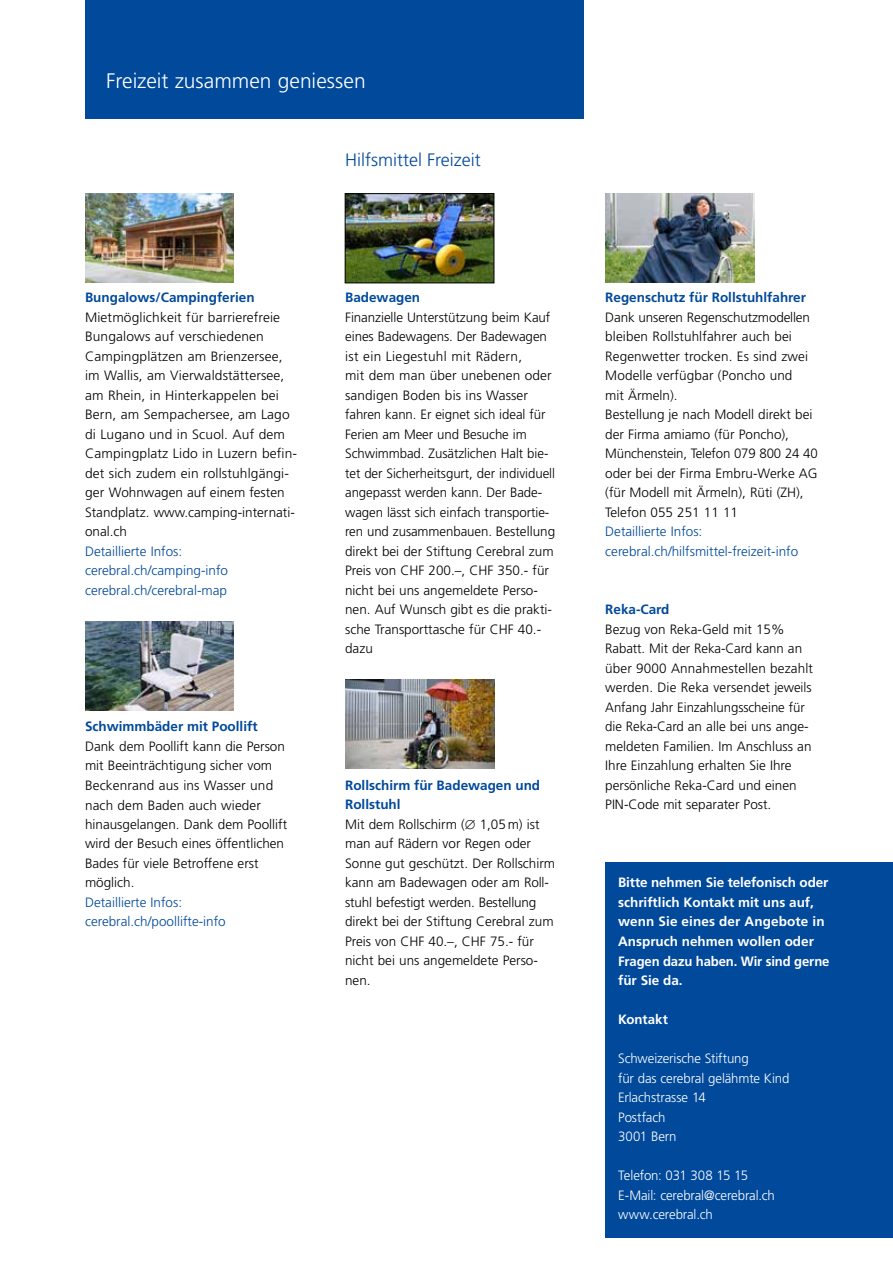
<style>
.page{position:relative;width:893px;height:1263px;background:#fff}
.page>*{position:absolute;margin:0;border:0;box-sizing:border-box;transform-origin:0 0}
.t1{font:300 21px "Frutiger LT Std";color:#fff}
.t2{font:300 18px "Frutiger LT Std";color:#00499b}
.t3{font:300 13.5px/19.5px "Frutiger LT Std";color:#000}
.t4{font:300 13.5px/19.5px "Frutiger LT Std";color:#00499b}
.t5{font:700 13.5px/19.5px "Frutiger LT Std";color:#fff}
.t6{font:300 13.5px/19.5px "Frutiger LT Std";letter-spacing:-.01em;color:#fff}
.t7{font:700 13.5px "Frutiger LT Std";color:#00499b}
.s1{font-weight:700;color:#00499b}
.s2{font-family:"Arial Unicode MS";font-weight:400}
</style>
<div class="page">
<div style="left:605px;top:862px;width:288px;height:375px;background:#00499b"></div>
<div style="left:85px;top:0;width:499px;height:119px;background:#00499b"></div>
<img style="left:85px;top:194px;width:149px;height:89px">
<img style="left:605px;top:194px;width:149px;height:89px">
<img style="left:347px;top:195px;width:145px;height:86px">
<div style="left:345px;top:193px;width:149px;height:90px;border:1px solid #000"></div>
<img style="left:345px;top:679px;width:149px;height:90px">
<img style="left:85px;top:621px;width:149px;height:90px">
<h1 class="t1" style="left:106px;top:69px;width:261px">Freizeit zusammen geniessen</h1>
<h2 class="t2" style="left:345px;top:149px;width:137px">Hilfsmittel Freizeit</h2>
<p class="t7" style="left:85px;top:290px;width:171px">Bungalows/Campingferien</p>
<p class="t3" style="left:85px;top:308px;width:214px">Mietmöglichkeit für barrierefreie<br>Bungalows auf verschiedenen<br>Campingplätzen am Brienzersee, im Wallis, am Vierwaldstättersee, am Rhein, in Hinterkappelen bei<br>Bern, am Sempachersee, am Lago di Lugano und in Scuol. Auf dem<br>Campingplatz Lido in Luzern befin&shy;det sich zudem ein rollstuhlgängi&shy;ger Wohnwagen auf einem festen<br>Standplatz. www.camping-internati&shy;onal.ch</p>
<p class="t4" style="left:85px;top:542px;width:145px">Detaillierte Infos: cerebral.ch/camping-info cerebral.ch/cerebral-map</p>
<p class="t7" style="left:85px;top:719px;width:174px">Schwimmbäder mit Poollift</p>
<p class="t3" style="left:85px;top:737px;width:204px">Dank dem Poollift kann die Person mit Beeinträchtigung sicher vom<br>Beckenrand aus ins Wasser und nach dem Baden auch wieder hinausgelangen. Dank dem Poollift wird der Besuch eines öffentlichen<br>Bades für viele Betroffene erst möglich.</p>
<p class="t4" style="left:85px;top:893px;width:142px">Detaillierte Infos: cerebral.ch/poollifte-info</p>
<p class="t7" style="left:345px;top:290px;width:77px">Badewagen</p>
<p class="t3" style="left:345px;top:308px;width:212px">Finanzielle Unterstützung beim Kauf eines Badewagens. Der Badewagen ist ein Liegestuhl mit Rädern,<br>mit dem man über unebenen oder sandigen Boden bis ins Wasser fahren kann. Er eignet sich ideal für<br>Ferien am Meer und Besuche im<br>Schwimmbad. Zusätzlichen Halt bie&shy;tet der Sicherheitsgurt, der individuell angepasst werden kann. Der Bade&shy;wagen lässt sich einfach transportie&shy;ren und zusammenbauen. Bestellung direkt bei der Stiftung Cerebral zum<br>Preis von CHF 200.–, CHF 350.- für nicht bei uns angemeldete Perso&shy;nen. Auf Wunsch gibt es die prakti&shy;sche Transporttasche für CHF 40.- dazu</p>
<p class="t3" style="left:345px;top:776px;width:212px"><span class="s1">Rollschirm für Badewagen und<br>Rollstuhl<br></span>Mit dem Rollschirm (<span class="s2">∅</span> 1,05m) ist man auf Rädern vor Regen oder<br>Sonne gut geschützt. Der Rollschirm kann am Badewagen oder am Roll&shy;stuhl befestigt werden. Bestellung direkt bei der Stiftung Cerebral zum<br>Preis von CHF 40.–, CHF 75.- für nicht bei uns angemeldete Perso&shy;nen.</p>
<p class="t7" style="left:605px;top:290px;width:202px">Regenschutz für Rollstuhlfahrer</p>
<p class="t3" style="left:605px;top:308px;width:214px">Dank unseren Regenschutzmodellen bleiben Rollstuhlfahrer auch bei<br>Regenwetter trocken. Es sind zwei<br>Modelle verfügbar (Poncho und<br>mit Ärmeln).<br>Bestellung je nach Modell direkt bei der Firma amiamo (für Poncho),<br>Münchenstein, Telefon 079 800 24 40 oder bei der Firma Embru-Werke AG (für Modell mit Ärmeln), Rüti (ZH),<br>Telefon 055 251 11 11</p>
<p class="t4" style="left:605px;top:522px;width:194px">Detaillierte Infos: cerebral.ch/hilfsmittel-freizeit-info</p>
<p class="t7" style="left:605px;top:602px;width:66px">Reka-Card</p>
<p class="t3" style="left:605px;top:620px;width:209px">Bezug von Reka-Geld mit 15% Rabatt. Mit der Reka-Card kann an über 9000 Annahmestellen bezahlt werden. Die Reka versendet jeweils Anfang Jahr Einzahlungsscheine für die Reka-Card an alle bei uns ange&shy;meldeten Familien. Im Anschluss an Ihre Einzahlung erhalten Sie Ihre persönliche Reka-Card und einen PIN-Code mit separater Post.</p>
<p class="t5" style="left:618px;top:873px;width:213px">Bitte nehmen Sie telefonisch oder schriftlich Kontakt mit uns auf, wenn Sie eines der Angebote in<br>Anspruch nehmen wollen oder<br>Fragen dazu haben. Wir sind gerne für Sie da.</p>
<p class="t5" style="left:618px;top:1010px;width:51px">Kontakt</p>
<p class="t6" style="left:618px;top:1049px;width:173px">Schweizerische Stiftung<br>für das cerebral gelähmte Kind<br>Erlachstrasse 14<br>Postfach<br>3001 Bern</p>
<p class="t6" style="left:618px;top:1166px;width:158px">Telefon: 031 308 15 15<br>E-Mail: cerebral@cerebral.ch www.cerebral.ch</p>
</div>
